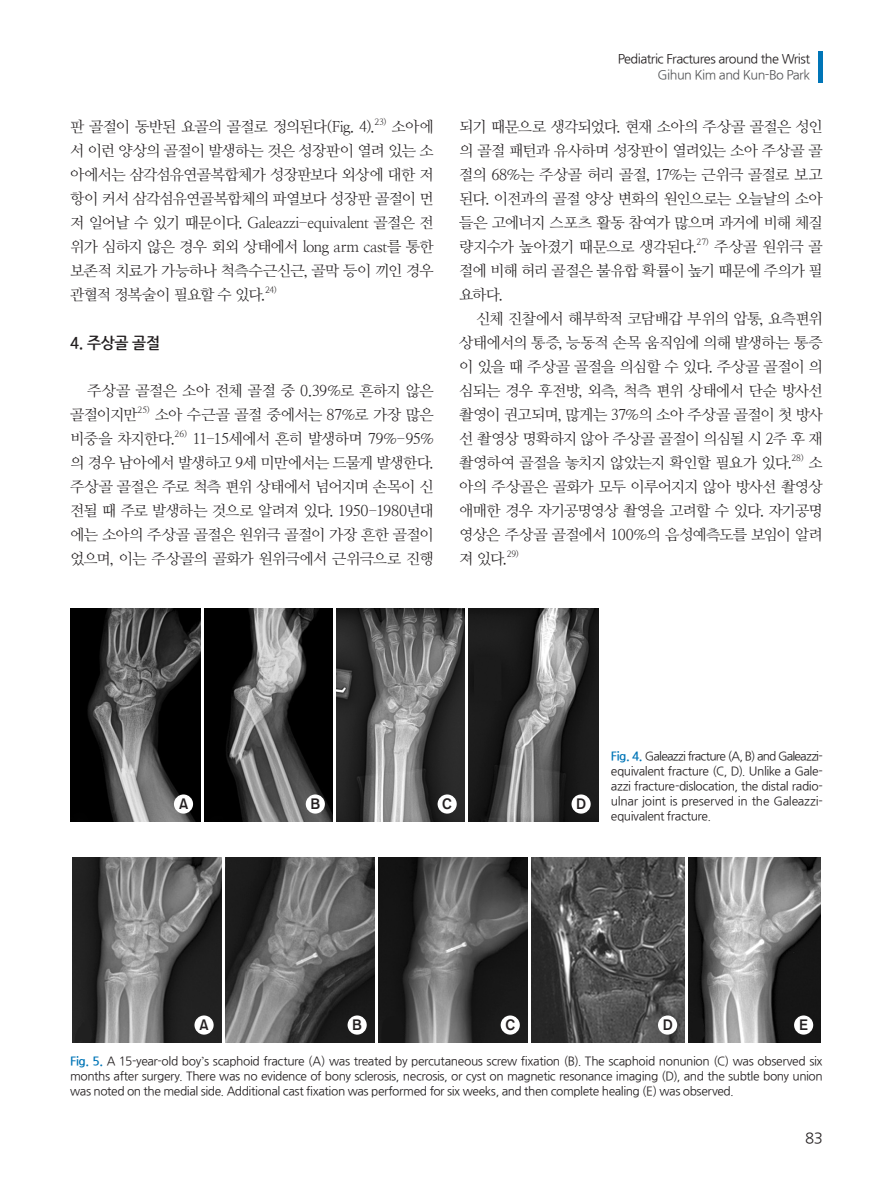
<style>
.page{position:relative;width:893px;height:1191px;background:#fff}
.page>*{position:absolute;margin:0;border:0;box-sizing:border-box;transform-origin:0 0}
.t1{font:700 15.75px "Nanum Gothic";color:#231f20;scale:.95 1}
.t2{font:15px/24px "Nanum Myeongjo";letter-spacing:-.045em;color:#231f20;text-align:justify}
.t3{font:15px "Gothic 725 BT Bold A";color:#231f20}
.t4{font:15px "Nanum Gothic";color:#231f20}
.t5{font:12.75px "Nanum Gothic";letter-spacing:-.04em;color:#231f20}
.t6{font:12.75px "Nanum Gothic";letter-spacing:-.04em;color:#57585a}
.t7{font:12px/15px "Nanum Gothic";letter-spacing:-.03em;color:#231f20;text-align:justify}
.t8{font:8.7px "Nanum Myeongjo";color:#231f20}
.s1{font-weight:700;color:#0075b7}
.s2{font-family:"Times New Roman"}
</style>
<div class="page">
<hr style="left:819px;top:51px;width:4px;height:32px;background:#0075b7">
<img style="left:689px;top:857px;width:132px;height:185px">
<img style="left:72px;top:857px;width:149px;height:185px">
<img style="left:225px;top:857px;width:149px;height:185px">
<img style="left:378px;top:857px;width:149px;height:185px">
<img style="left:532px;top:857px;width:153px;height:185px">
<div style="left:194px;top:1015px;width:20px;height:19px;background:#fff;border-radius:50%"></div>
<div style="left:348px;top:1015px;width:19px;height:19px;background:#fff;border-radius:50%"></div>
<div style="left:501px;top:1015px;width:19px;height:19px;background:#fff;border-radius:50%"></div>
<div style="left:658px;top:1015px;width:19px;height:19px;background:#fff;border-radius:50%"></div>
<div style="left:794px;top:1015px;width:19px;height:19px;background:#fff;border-radius:50%"></div>
<img style="left:468px;top:608px;width:130px;height:213px">
<img style="left:71px;top:608px;width:130px;height:213px">
<img style="left:205px;top:608px;width:127px;height:213px">
<img style="left:337px;top:608px;width:127px;height:213px">
<div style="left:174px;top:794px;width:19px;height:19px;background:#fff;border-radius:50%"></div>
<div style="left:306px;top:794px;width:19px;height:19px;background:#fff;border-radius:50%"></div>
<div style="left:438px;top:794px;width:19px;height:19px;background:#fff;border-radius:50%"></div>
<div style="left:571px;top:794px;width:20px;height:19px;background:#fff;border-radius:50%"></div>
<p class="t2" style="left:70px;top:114px;width:306px">판 골절이 동반된 요골의 골절로 정의된다(Fig. 4).</p>
<p class="t8" style="left:374px;top:116px;width:14px">23)</p>
<p class="t2" style="left:70px;top:114px;width:365px;text-indent:321px">소아에 서 이런 양상의 골절이 발생하는 것은 성장판이 열려 있는 소 아에서는 삼각섬유연골복합체가 성장판보다 외상에 대한 저 항이 커서 삼각섬유연골복합체의 파열보다 성장판 골절이 먼 저 일어날 수 있기 때문이다. Galeazzi-equivalent 골절은 전 위가 심하지 않은 경우 회외 상태에서 long arm cast를 통한 보존적 치료가 가능하나 척측수근신근, 골막 등이 끼인 경우 관혈적 정복술이 필요할 수 있다.</p>
<p class="t8" style="left:265px;top:284px;width:14px">24)</p>
<p class="t1" style="left:70px;top:335px;width:96px">4. 주상골 골절</p>
<p class="t2" style="left:70px;top:378px;width:365px;text-indent:17px">주상골 골절은 소아 전체 골절 중 0.39%로 흔하지 않은 골절이지만</p>
<p class="t8" style="left:138px;top:404px;width:14px">25)</p>
<p class="t2" style="left:70px;top:402px;width:365px;text-indent:85px">소아 수근골 골절 중에서는 87%로 가장 많은 비중을 차지한다.</p>
<p class="t8" style="left:175px;top:428px;width:14px">26)</p>
<p class="t2" style="left:70px;top:426px;width:365px;text-indent:122px">11-15세에서 흔히 발생하며 79%-95% 의 경우 남아에서 발생하고 9세 미만에서는 드물게 발생한다. 주상골 골절은 주로 척측 편위 상태에서 넘어지며 손목이 신 전될 때 주로 발생하는 것으로 알려져 있다. 1950-1980년대 에는 소아의 주상골 골절은 원위극 골절이 가장 흔한 골절이 었으며, 이는 주상골의 골화가 원위극에서 근위극으로 진행</p>
<p class="t5" style="left:618px;top:52px;width:194px">Pediatric Fractures around the Wrist</p>
<p class="t6" style="left:658px;top:69px;width:154px">Gihun Kim and Kun-Bo Park</p>
<p class="t2" style="left:459px;top:114px;width:365px">되기 때문으로 생각되었다. 현재 소아의 주상골 골절은 성인 의 골절 패턴과 유사하며 성장판이 열려있는 소아 주상골 골 절의 68%는 주상골 허리 골절, 17%는 근위극 골절로 보고 된다. 이전과의 골절 양상 변화의 원인으로는 오늘날의 소아 들은 고에너지 스포츠 활동 참여가 많으며 과거에 비해 체질 량지수가 높아졌기 때문으로 생각된다.</p>
<p class="t8" style="left:697px;top:236px;width:14px">27)</p>
<p class="t2" style="left:459px;top:234px;width:365px;text-indent:255px">주상골 원위극 골 절에 비해 허리 골절은 불유합 확률이 높기 때문에 주의가 필 요하다.</p>
<p class="t2" style="left:459px;top:306px;width:365px;text-indent:17px">신체 진찰에서 해부학적 코담배갑 부위의 압통, 요측편위 상태에서의 통증, 능동적 손목 움직임에 의해 발생하는 통증 이 있을 때 주상골 골절을 의심할 수 있다. 주상골 골절이 의 심되는 경우 후전방, 외측, 척측 편위 상태에서 단순 방사선 촬영이 권고되며, 많게는 37%의 소아 주상골 골절이 첫 방사 선 촬영상 명확하지 않아 주상골 골절이 의심될 시 2주 후 재 촬영하여 골절을 놓치지 않았는지 확인할 필요가 있다.</p>
<p class="t8" style="left:791px;top:452px;width:14px">28)</p>
<p class="t2" style="left:459px;top:450px;width:365px;text-indent:349px">소 아의 주상골은 골화가 모두 이루어지지 않아 방사선 촬영상 애매한 경우 자기공명영상 촬영을 고려할 수 있다. 자기공명 영상은 주상골 골절에서 100%의 음성예측도를 보임이 알려 져 있다.</p>
<p class="t8" style="left:507px;top:548px;width:14px">29)</p>
<p class="t3" style="left:179px;top:795px;width:11px">A</p>
<p class="t3" style="left:310px;top:795px;width:11px">B</p>
<p class="t3" style="left:442px;top:795px;width:11px">C</p>
<p class="t3" style="left:576px;top:795px;width:12px">D</p>
<p class="t7" style="left:611px;top:749px;width:213px"><span class="s1">Fig. 4.</span> Galeazzi fracture (A, B) and Galeazzi&shy;equivalent fracture (C, D). Unlike a Gale&shy;azzi fracture-dislocation, the distal radio&shy;ulnar joint is preserved in the Galeazzi&shy;equivalent fracture.</p>
<p class="t3" style="left:200px;top:1016px;width:11px">A</p>
<p class="t3" style="left:352px;top:1016px;width:11px">B</p>
<p class="t3" style="left:505px;top:1016px;width:11px">C</p>
<p class="t3" style="left:663px;top:1016px;width:12px">D</p>
<p class="t3" style="left:799px;top:1016px;width:11px">E</p>
<p class="t7" style="left:70px;top:1054px;width:754px"><span class="s1">Fig. 5.</span> A 15-year-old boy<span class="s2">’</span>s scaphoid fracture (A) was treated by percutaneous screw fixation (B). The scaphoid nonunion (C) was observed six months after surgery. There was no evidence of bony sclerosis, necrosis, or cyst on magnetic resonance imaging (D), and the subtle bony union was noted on the medial side. Additional cast fixation was performed for six weeks, and then complete healing (E) was observed.</p>
<p class="t4" style="left:805px;top:1131px;width:19px">83</p>
</div>
